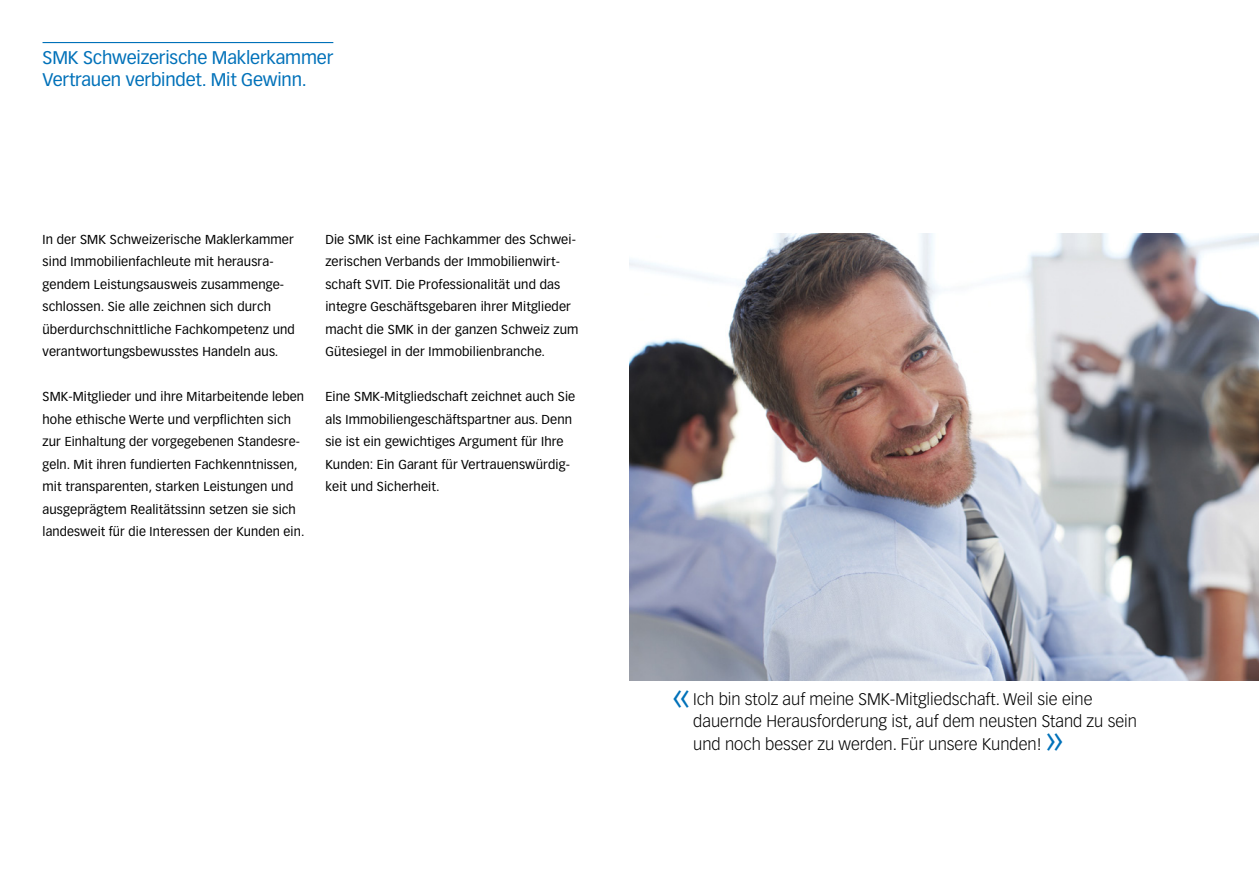
<style>
.page{position:relative;width:1259px;height:893px;background:#fff}
.page>*{position:absolute;margin:0;border:0;box-sizing:border-box;transform-origin:0 0}
.t1{font:300 40.5px "Vectora LT Std";color:#0071b9}
.t2{font:18px/21.6px "Vectora LT Std";letter-spacing:-.01em;color:#0071b9}
.t3{font:300 16.5px/22.5px "Vectora LT Std";color:#000}
.t4{font:12.75px/22.5px "Vectora LT Std";letter-spacing:.01em;color:#000}
</style>
<div class="page">
<hr style="left:43px;top:42px;width:290px;height:1px;background:#0071b9">
<img style="left:629px;top:234px;width:630px;height:446px">
<h2 class="t2" style="left:43px;top:47px;width:292px">SMK Schweizerische Maklerkammer<br>Vertrauen verbindet. Mit Gewinn.</h2>
<p class="t4" style="left:43px;top:228px;width:254px">In der SMK Schweizerische Maklerkammer sind Immobilienfachleute mit herausra&shy;gendem Leistungsausweis zusammenge&shy;schlossen. Sie alle zeichnen sich durch überdurchschnittliche Fachkompetenz und verantwortungsbewusstes Handeln aus.</p>
<p class="t4" style="left:43px;top:386px;width:263px">SMK-Mitglieder und ihre Mitarbeitende leben hohe ethische Werte und verpflichten sich zur Einhaltung der vorgegebenen Standesre&shy;geln. Mit ihren fundierten Fachkenntnissen, mit transparenten, starken Leistungen und ausgeprägtem Realitätssinn setzen sie sich landesweit für die Interessen der Kunden ein.</p>
<p class="t4" style="left:325px;top:228px;width:255px">Die SMK ist eine Fachkammer des Schwei&shy;zerischen Verbands der Immobilienwirt&shy;schaft SVIT. Die Professionalität und das integre Geschäftsgebaren ihrer Mitglieder macht die SMK in der ganzen Schweiz zum Gütesiegel in der Immobilienbranche.</p>
<p class="t4" style="left:325px;top:386px;width:251px">Eine SMK-Mitgliedschaft zeichnet auch Sie als Immobiliengeschäftspartner aus. Denn sie ist ein gewichtiges Argument für Ihre Kunden: Ein Garant für Vertrauenswürdig&shy;keit und Sicherheit.</p>
<h1 class="t1" style="left:672px;top:673px;width:19px">«</h1>
<p class="t3" style="left:693px;top:688px;width:445px">Ich bin stolz auf meine SMK-Mitgliedschaft. Weil sie eine dauernde Herausforderung ist, auf dem neusten Stand zu sein und noch besser zu werden. Für unsere Kunden!</p>
<h1 class="t1" style="left:1045px;top:716px;width:19px">»</h1>
</div>
